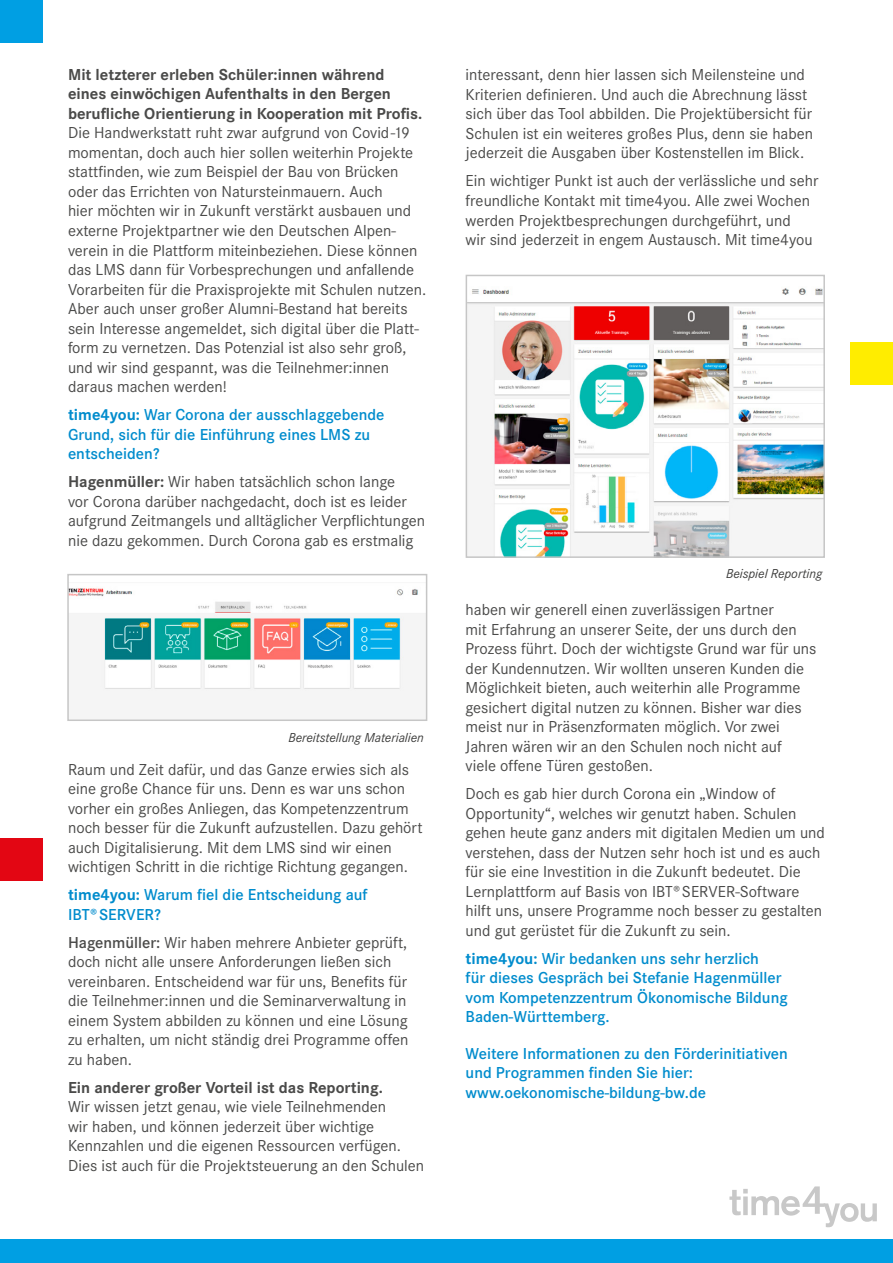
<style>
.page{position:relative;width:893px;height:1263px;background:#fff}
.page>*{position:absolute;margin:0;border:0;box-sizing:border-box;transform-origin:0 0}
.t1{font:16.5px/19.5px "Corporate S";color:#4a4a49}
.t2{font:600 16.5px/19.5px "Corporate S";color:#008ccd}
.t3{font:700 16.5px/19.5px "Corporate S";color:#4a4a49}
.t4{font:italic 13.5px "Corporate S";color:#3c3c3b}
.s1{font-weight:700}
.s2{font-size:15px}
.s3{font-weight:600}
</style>
<div class="page">
<img style="left:70px;top:588px;width:354px;height:103px">
<div style="left:67px;top:574px;width:360px;height:147px;border:2px solid #c6c6c6"></div>
<img style="left:469px;top:288px;width:353px;height:267px">
<div style="left:466px;top:275px;width:359px;height:283px;border:2px solid #c6c6c6"></div>
<div style="left:0;top:0;width:43px;height:43px;background:#009fe3"></div>
<div style="left:850px;top:342px;width:43px;height:43px;background:#ffed00"></div>
<div style="left:0;top:838px;width:43px;height:43px;background:#e30613"></div>
<div style="left:0;top:1239px;width:893px;height:24px;background:#009fe3"></div>
<svg style="left:729px;top:1186px;width:148px;height:41px"></svg>
<p class="t3" style="left:68px;top:65px;width:356px">Mit letzterer erleben Schüler:innen während eines einwöchigen Aufenthalts in den Bergen berufliche Orientierung in Kooperation mit Profis.</p>
<p class="t1" style="left:68px;top:123px;width:360px">Die Handwerkstatt ruht zwar aufgrund von Covid-19 momentan, doch auch hier sollen weiterhin Projekte stattfinden, wie zum Beispiel der Bau von Brücken oder das Errichten von Natursteinmauern. Auch<br>hier möchten wir in Zukunft verstärkt ausbauen und externe Projektpartner wie den Deutschen Alpen&shy;verein in die Plattform miteinbeziehen. Diese können das LMS dann für Vorbesprechungen und anfallende Vorarbeiten für die Praxisprojekte mit Schulen nutzen.<br>Aber auch unser großer Alumni-Bestand hat bereits sein Interesse angemeldet, sich digital über die Platt&shy;form zu vernetzen. Das Potenzial ist also sehr groß, und wir sind gespannt, was die Teilnehmer:innen daraus machen werden!</p>
<p class="t2" style="left:68px;top:405px;width:318px"><span class="s1">time4you:</span> War Corona der ausschlaggebende<br>Grund, sich für die Einführung eines LMS zu entscheiden?</p>
<p class="t1" style="left:68px;top:472px;width:359px"><span class="s1">Hagenmüller:</span> Wir haben tatsächlich schon lange<br>vor Corona darüber nachgedacht, doch ist es leider aufgrund Zeitmangels und alltäglicher Verpflichtungen nie dazu gekommen. Durch Corona gab es erstmalig</p>
<p class="t4" style="left:288px;top:729px;width:137px">Bereitstellung Materialien</p>
<p class="t1" style="left:68px;top:760px;width:356px">Raum und Zeit dafür, und das Ganze erwies sich als eine große Chance für uns. Denn es war uns schon vorher ein großes Anliegen, das Kompetenzzentrum noch besser für die Zukunft aufzustellen. Dazu gehört auch Digitalisierung. Mit dem LMS sind wir einen wichtigen Schritt in die richtige Richtung gegangen.</p>
<p class="t2" style="left:68px;top:885px;width:301px"><span class="s1">time4you:</span> Warum fiel die Entscheidung auf<br>IBT<span class="s2">®</span> SERVER?</p>
<p class="t1" style="left:68px;top:933px;width:342px"><span class="s3">Hagenmüller:</span> Wir haben mehrere Anbieter geprüft, doch nicht alle unsere Anforderungen ließen sich vereinbaren. Entscheidend war für uns, Benefits für die Teilnehmer:innen und die Seminarverwaltung in einem System abbilden zu können und eine Lösung zu erhalten, um nicht ständig drei Programme offen zu haben.</p>
<p class="t3" style="left:68px;top:1078px;width:316px">Ein anderer großer Vorteil ist das Reporting.</p>
<p class="t1" style="left:68px;top:1097px;width:358px">Wir wissen jetzt genau, wie viele Teilnehmenden<br>wir haben, und können jederzeit über wichtige Kennzahlen und die eigenen Ressourcen verfügen.<br>Dies ist auch für die Projektsteuerung an den Schulen</p>
<p class="t1" style="left:466px;top:65px;width:349px">interessant, denn hier lassen sich Meilensteine und Kriterien definieren. Und auch die Abrechnung lässt sich über das Tool abbilden. Die Projektübersicht für Schulen ist ein weiteres großes Plus, denn sie haben jederzeit die Ausgaben über Kostenstellen im Blick.</p>
<p class="t1" style="left:466px;top:171px;width:354px">Ein wichtiger Punkt ist auch der verlässliche und sehr freundliche Kontakt mit time4you. Alle zwei Wochen werden Projektbesprechungen durchgeführt, und<br>wir sind jederzeit in engem Austausch. Mit time4you</p>
<p class="t4" style="left:726px;top:566px;width:98px">Beispiel Reporting</p>
<p class="t1" style="left:466px;top:600px;width:352px">haben wir generell einen zuverlässigen Partner<br>mit Erfahrung an unserer Seite, der uns durch den Prozess führt. Doch der wichtigste Grund war für uns der Kundennutzen. Wir wollten unseren Kunden die Möglichkeit bieten, auch weiterhin alle Programme gesichert digital nutzen zu können. Bisher war dies meist nur in Präsenzformaten möglich. Vor zwei Jahren wären wir an den Schulen noch nicht auf<br>viele offene Türen gestoßen.</p>
<p class="t1" style="left:466px;top:784px;width:361px">Doch es gab hier durch Corona ein „Window of Opportunity“, welches wir genutzt haben. Schulen gehen heute ganz anders mit digitalen Medien um und verstehen, dass der Nutzen sehr hoch ist und es auch für sie eine Investition in die Zukunft bedeutet. Die Lernplattform auf Basis von IBT<span class="s2">®</span> SERVER-Software hilft uns, unsere Programme noch besser zu gestalten und gut gerüstet für die Zukunft zu sein.</p>
<p class="t2" style="left:466px;top:949px;width:324px"><span class="s1">time4you:</span> Wir bedanken uns sehr herzlich<br>für dieses Gespräch bei Stefanie Hagenmüller vom Kompetenzzentrum Ökonomische Bildung Baden-Württemberg.</p>
<p class="t2" style="left:466px;top:1044px;width:324px">Weitere Informationen zu den Förderinitiativen und Programmen finden Sie hier: www.oekonomische-bildung-bw.de</p>
</div>
